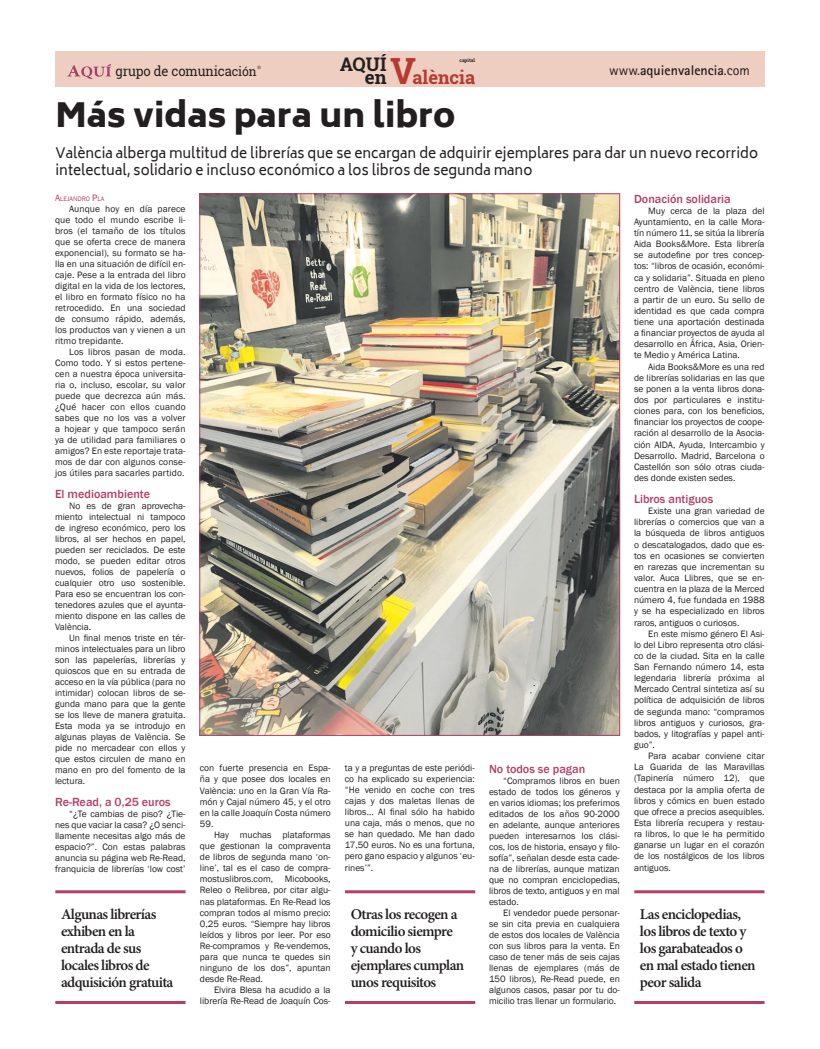
<style>
.page{position:relative;width:820px;height:1049px;background:#fff}
.page>*{position:absolute;margin:0;border:0;box-sizing:border-box;transform-origin:0 0}
.t1{font:900 33px "Biryani";color:#231f20}
.t2{font:700 18.7px "Roboto Slab";color:#231f20}
.t3{font:700 18.3px "Roboto Slab";color:#b7392f}
.t4{font:600 15px/17px "Minion Pro";letter-spacing:-.04em;color:#231f20}
.t5{font:14px/16.8px "Biryani";color:#231f20}
.t6{font:700 14px "Rotis Sans Serif Std";color:#231f20}
.t7{font:13.7px "Roboto Slab";letter-spacing:-.01em;color:#231f20;scale:.95 1}
.t8{font:500 12.1px "Franklin Gothic";color:#b23f6a}
.t9{font:9.5px/11px "Franklin Gothic";color:#231f20;text-align:justify}
.t10{font:6.7px "Franklin Gothic";color:#b23f6a}
.t11{font:700 4.8px "Roboto Slab";color:#231f20}
.s1{font-size:12.8px}
.s2{font-weight:400}
.s3{font-size:18.7px;color:#231f20}
.s4{font-size:36.1px}
.s5{font-size:9.5px}
</style>
<div class="page">
<div style="left:55px;top:51px;width:709px;height:36px;background:#edcec1"></div>
<svg style="left:67px;top:64px;width:44px;height:15px"></svg>
<img style="left:201px;top:195px;width:417px;height:539px">
<hr style="left:55px;top:890px;width:130px;height:3px;background:#b23f6a">
<hr style="left:55px;top:1001px;width:130px;height:3px;background:#b23f6a">
<hr style="left:345px;top:890px;width:130px;height:3px;background:#b23f6a">
<hr style="left:345px;top:1001px;width:130px;height:3px;background:#b23f6a">
<hr style="left:634px;top:890px;width:130px;height:3px;background:#b23f6a">
<hr style="left:634px;top:1001px;width:130px;height:3px;background:#b23f6a">
<h3 class="t7" style="left:116px;top:62px;width:150px">grupo de comunica<span class="s1">ción</span></h3>
<h2 class="t2" style="left:339px;top:51px;width:48px">AQUÍ</h2>
<h3 class="t6" style="left:609px;top:62px;width:142px"><span class="s2">www.</span>aquienvalencia<span class="s2">.com</span></h3>
<p class="t11" style="left:459px;top:57px;width:17px">capital</p>
<h3 class="t3" style="left:364px;top:65px;width:112px"><span class="s3">en</span> <span class="s4">V</span>alència</h3>
<h1 class="t1" style="left:55px;top:96px;width:401px">Más vidas para un libro</h1>
<h3 class="t5" style="left:55px;top:145px;width:703px">València alberga multitud de librerías que se encargan de adquirir ejemplares para dar un nuevo recorrido intelectual, solidario e incluso económico a los libros de segunda mano</h3>
<p class="t8" style="left:633px;top:191px;width:98px">Donación solidaria</p>
<p class="t9" style="left:633px;top:205px;width:132px;text-indent:14px">Muy cerca de la plaza del Ayuntamiento, en la calle Mora&shy;tín número 11, se sitúa la librería Aida Books&amp;More. Esta librería se autodefine por tres concep&shy;tos: “libros de ocasión, económi&shy;ca y solidaria”. Situada en pleno centro de València, tiene libros a partir de un euro. Su sello de identidad es que cada compra tiene una aportación destinada a financiar proyectos de ayuda al desarrollo en África, Asia, Orien&shy;te Medio y América Latina.</p>
<p class="t9" style="left:633px;top:361px;width:132px;text-indent:14px">Aida Books&amp;More es una red de librerías solidarias en las que se ponen a la venta libros dona&shy;dos por particulares e institu&shy;ciones para, con los beneficios, financiar los proyectos de coope&shy;ración al desarrollo de la Asocia&shy;ción AIDA, Ayuda, Intercambio y Desarrollo. Madrid, Barcelona o Castellón son sólo otras ciuda&shy;des donde existen sedes.</p>
<p class="t8" style="left:633px;top:491px;width:81px">Libros antiguos</p>
<p class="t9" style="left:633px;top:506px;width:132px;text-indent:14px">Existe una gran variedad de librerías o comercios que van a la búsqueda de libros antiguos o descatalogados, dado que es&shy;tos en ocasiones se convierten en rarezas que incrementan su valor. Auca Llibres, que se en&shy;cuentra en la plaza de la Merced número 4, fue fundada en 1988 y se ha especializado en libros raros, antiguos o curiosos.</p>
<p class="t9" style="left:633px;top:628px;width:132px;text-indent:14px">En este mismo género El Asi&shy;lo del Libro representa otro clási&shy;co de la ciudad. Sita en la calle San Fernando número 14, esta legendaria librería próxima al Mercado Central sintetiza así su política de adquisición de libros de segunda mano: “compramos libros antiguos y curiosos, gra&shy;bados, y litografías y papel anti&shy;guo”.</p>
<p class="t9" style="left:633px;top:751px;width:132px;text-indent:14px">Para acabar conviene citar La Guarida de las Maravillas (Tapinería número 12), que destaca por la amplia oferta de libros y cómics en buen estado que ofrece a precios asequibles.<br>Esta librería recupera y restau&shy;ra libros, lo que le ha permitido ganarse un lugar en el corazón de los nostálgicos de los libros antiguos.</p>
<p class="t10" style="left:55px;top:194px;width:51px"><span class="s5">A</span>LEJANDRO <span class="s5">P</span>LA</p>
<p class="t9" style="left:55px;top:203px;width:132px;text-indent:14px">Aunque hoy en día parece que todo el mundo escribe li&shy;bros (el tamaño de los títulos que se oferta crece de manera exponencial), su formato se ha&shy;lla en una situación de difícil en&shy;caje. Pese a la entrada del libro digital en la vida de los lectores, el libro en formato físico no ha retrocedido. En una sociedad de consumo rápido, además, los productos van y vienen a un ritmo trepidante.</p>
<p class="t9" style="left:55px;top:346px;width:132px;text-indent:14px">Los libros pasan de moda.<br>Como todo. Y si estos pertene&shy;cen a nuestra época universita&shy;ria o, incluso, escolar, su valor puede que decrezca aún más. ¿Qué hacer con ellos cuando sabes que no los vas a volver a hojear y que tampoco serán ya de utilidad para familiares o amigos? En este reportaje trata&shy;mos de dar con algunos conse&shy;jos útiles para sacarles partido.</p>
<p class="t8" style="left:55px;top:486px;width:96px">El medioambiente</p>
<p class="t9" style="left:55px;top:500px;width:132px;text-indent:14px">No es de gran aprovecha&shy;miento intelectual ni tampoco de ingreso económico, pero los libros, al ser hechos en papel, pueden ser reciclados. De este modo, se pueden editar otros nuevos, folios de papelería o cualquier otro uso sostenible.<br>Para eso se encuentran los con&shy;tenedores azules que el ayunta&shy;miento dispone en las calles de València.</p>
<p class="t9" style="left:55px;top:633px;width:132px;text-indent:14px">Un final menos triste en tér&shy;minos intelectuales para un libro son las papelerías, librerías y quioscos que en su entrada de acceso en la vía pública (para no intimidar) colocan libros de se&shy;gunda mano para que la gente se los lleve de manera gratuita.<br>Esta moda ya se introdujo en algunas playas de València. Se pide no mercadear con ellos y que estos circulen de mano en mano en pro del fomento de la lectura.</p>
<p class="t8" style="left:55px;top:795px;width:117px">Re-Read, a 0,25 euros</p>
<p class="t9" style="left:55px;top:809px;width:132px;text-indent:14px">“¿Te cambias de piso? ¿Tie&shy;nes que vaciar la casa? ¿O senci&shy;llamente necesitas algo más de espacio?”. Con estas palabras anuncia su página web Re-Read, franquicia de librerías ‘low cost’</p>
<p class="t9" style="left:345px;top:763px;width:131px">ta y a preguntas de este periódi&shy;co ha explicado su experiencia: “He venido en coche con tres cajas y dos maletas llenas de libros… Al final sólo ha habido una caja, más o menos, que no se han quedado. Me han dado 17,50 euros. No es una fortuna, pero gano espacio y algunos ‘eu&shy;rines’”.</p>
<p class="t8" style="left:489px;top:762px;width:98px">No todos se pagan</p>
<p class="t9" style="left:200px;top:763px;width:132px">con fuerte presencia en Espa&shy;ña y que posee dos locales en València: uno en la Gran Vía Ra&shy;món y Cajal número 45, y el otro en la calle Joaquín Costa número 59.</p>
<p class="t9" style="left:200px;top:829px;width:132px;text-indent:14px">Hay muchas plataformas que gestionan la compraventa de libros de segunda mano ‘on&shy;line’, tal es el caso de compra&shy;mostuslibros.com, Micobooks, Releo o Relibrea, por citar algu&shy;nas plataformas. En Re-Read los compran todos al mismo precio:<br>0,25 euros. “Siempre hay libros leídos y libros por leer. Por eso Re-compramos y Re-vendemos, para que nunca te quedes sin ninguno de los dos”, apuntan desde Re-Read.</p>
<p class="t9" style="left:200px;top:985px;width:132px;text-align:right">Elvira Blesa ha acudido a la librería Re-Read de Joaquín Cos-</p>
<p class="t9" style="left:489px;top:776px;width:132px;text-indent:14px">“Compramos libros en buen estado de todos los géneros y en varios idiomas; los preferimos editados de los años 90-2000 en adelante, aunque anteriores pueden interesarnos los clási&shy;cos, los de historia, ensayo y filo&shy;sofía”, señalan desde esta cade&shy;na de librerías, aunque matizan que no compran enciclopedias, libros de texto, antiguos y en mal estado.</p>
<p class="t9" style="left:489px;top:908px;width:132px;text-indent:14px">El vendedor puede personar&shy;se sin cita previa en cualquiera de estos dos locales de València con sus libros para la venta. En caso de tener más de seis cajas llenas de ejemplares (más de 150 libros), Re-Read puede, en algunos casos, pasar por tu do&shy;micilio tras llenar un formulario.</p>
<h3 class="t4" style="left:61px;top:905px;width:114px">Algunas librerías exhiben en la entrada de sus locales libros de adquisición gratuita</h3>
<h3 class="t4" style="left:350px;top:905px;width:115px">Otras los recogen a domicilio siempre<br>y cuando los ejemplares cumplan unos requisitos</h3>
<h3 class="t4" style="left:639px;top:905px;width:117px">Las enciclopedias, los libros de texto y los garabateados o en mal estado tienen peor salida</h3>
</div>
